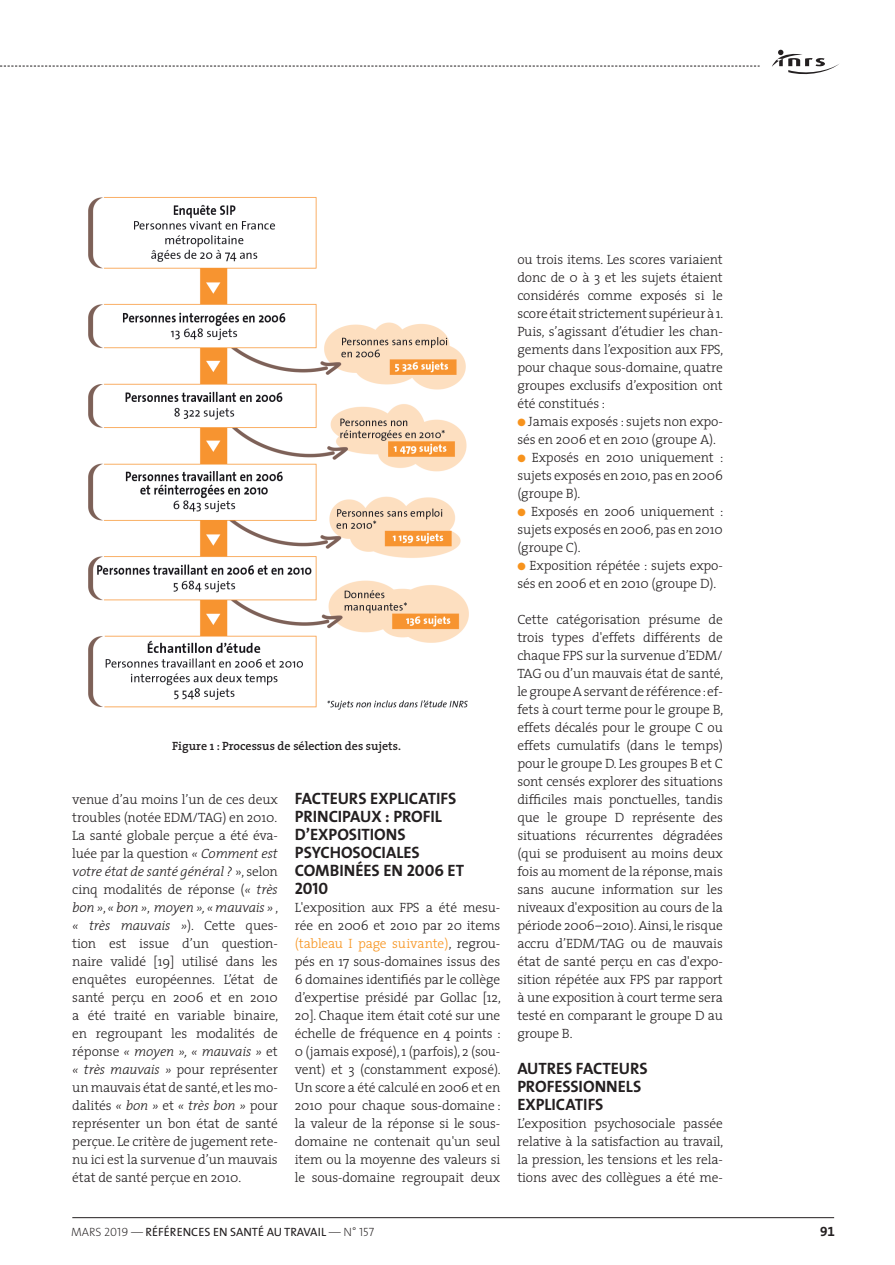
<style>
.page{position:relative;width:895px;height:1265px;background:#fff}
.page>*{position:absolute;margin:0;border:0;box-sizing:border-box;transform-origin:0 0}
.t1{font:16.5px/18px "The Sans Bold Caps";letter-spacing:-.005em;color:#231f20}
.t2{font:300 13.5px/18px "The Serif";letter-spacing:-.01em;color:#231f20;text-align:justify}
.t3{font:13.5px "The Sans Bold Expert";color:#231f20}
.t4{font:12px "The Sans";color:#231f20}
.t5{font:600 12px "The Serif";color:#231f20}
.s1{font-style:italic}
.s2{color:#f7931d}
.s3{font-family:"The Sans Extra Light Caps"}
</style>
<div class="page">
<hr style="left:72px;top:1217px;width:761px;height:1px;background:#231f20">
<svg style="left:0;top:66px;width:759px;height:1px"></svg>
<svg style="left:772px;top:50px;width:67px;height:24px"></svg>
<img style="left:88px;top:197px;width:381px;height:513px">
<p class="t5" style="left:172px;top:736px;width:230px">Figure 1 : Processus de sélection des sujets.</p>
<p class="t2" style="left:72px;top:790px;width:207px">venue d’au moins l’un de ces deux troubles (notée EDM/TAG) en 2010.<br>La santé globale perçue a été éva&shy;luée par la question <span class="s1">« Comment est votre état de santé général ?</span> », selon cinq modalités de réponse (<span class="s1">« très bon »</span>, <span class="s1">« bon »</span>, <span class="s1">moyen », « mauvais »</span> , <span class="s1">« très mauvais »</span>). Cette ques&shy;tion est issue d’un question&shy;naire validé [19] utilisé dans les enquêtes européennes. L’état de santé perçu en 2006 et en 2010 a été traité en variable binaire, en regroupant les modalités de réponse <span class="s1">« moyen », « mauvais »</span> et <span class="s1">« très mauvais »</span> pour représenter un mauvais état de santé, et les mo&shy;dalités <span class="s1">« bon »</span> et <span class="s1">« très bon »</span> pour représenter un bon état de santé perçue. Le critère de jugement rete&shy;nu ici est la survenue d’un mauvais état de santé perçue en 2010.</p>
<p class="t1" style="left:295px;top:789px;width:171px">FACTEURS EXPLICATIFS<br>PRINCIPAUX : PROFIL<br>D’EXPOSITIONS<br>PSYCHOSOCIALES<br>COMBINÉES EN 2006 ET<br>2010</p>
<p class="t2" style="left:295px;top:898px;width:207px">L'exposition aux FPS a été mesu&shy;rée en 2006 et 2010 par 20 items <span class="s2">(tableau I page suivante)</span>, regrou&shy;pés en 17 sous-domaines issus des 6 domaines identifiés par le collège d’expertise présidé par Gollac [12, 20]. Chaque item était coté sur une échelle de fréquence en 4 points :<br>0 (jamais exposé), 1 (parfois), 2 (sou&shy;vent) et 3 (constamment exposé).<br>Un score a été calculé en 2006 et en 2010 pour chaque sous-domaine : la valeur de la réponse si le sous&shy;domaine ne contenait qu'un seul item ou la moyenne des valeurs si le sous-domaine regroupait deux</p>
<p class="t2" style="left:517px;top:250px;width:207px">ou trois items. Les scores variaient donc de 0 à 3 et les sujets étaient considérés comme exposés si le score était strictement supérieur à 1.<br>Puis, s’agissant d’étudier les chan&shy;gements dans l’exposition aux FPS, pour chaque sous-domaine, quatre groupes exclusifs d’exposition ont été constitués :</p>
<p class="t2" style="left:517px;top:412px;width:207px"><span class="s2">●</span> Jamais exposés : sujets non expo&shy;sés en 2006 et en 2010 (groupe A).</p>
<p class="t2" style="left:517px;top:448px;width:207px"><span class="s2">●</span> Exposés en 2010 uniquement : sujets exposés en 2010, pas en 2006 (groupe B).</p>
<p class="t2" style="left:517px;top:502px;width:207px"><span class="s2">●</span> Exposés en 2006 uniquement : sujets exposés en 2006, pas en 2010 (groupe C).</p>
<p class="t2" style="left:517px;top:556px;width:207px"><span class="s2">●</span> Exposition répétée : sujets expo&shy;sés en 2006 et en 2010 (groupe D).</p>
<p class="t2" style="left:517px;top:610px;width:207px">Cette catégorisation présume de trois types d'effets différents de chaque FPS sur la survenue d’EDM/ TAG ou d’un mauvais état de santé, le groupe A servant de référence : ef&shy;fets à court terme pour le groupe B, effets décalés pour le groupe C ou effets cumulatifs (dans le temps) pour le groupe D. Les groupes B et C sont censés explorer des situations difficiles mais ponctuelles, tandis que le groupe D représente des situations récurrentes dégradées (qui se produisent au moins deux fois au moment de la réponse, mais sans aucune information sur les niveaux d'exposition au cours de la période 2006–2010). Ainsi, le risque accru d’EDM/TAG ou de mauvais état de santé perçu en cas d'expo&shy;sition répétée aux FPS par rapport à une exposition à court terme sera testé en comparant le groupe D au groupe B.</p>
<p class="t1" style="left:517px;top:1059px;width:132px">AUTRES FACTEURS<br>PROFESSIONNELS<br>EXPLICATIFS</p>
<p class="t2" style="left:517px;top:1114px;width:207px">L’exposition psychosociale passée relative à la satisfaction au travail, la pression, les tensions et les rela&shy;tions avec des collègues a été me-</p>
<p class="t4" style="left:71px;top:1222px;width:304px"><span class="s3">MARS 2019 —</span> RÉFÉRENCES EN SANTÉ AU TRAVAIL <span class="s3">— N° 157</span></p>
<p class="t3" style="left:819px;top:1220px;width:16px">91</p>
</div>
